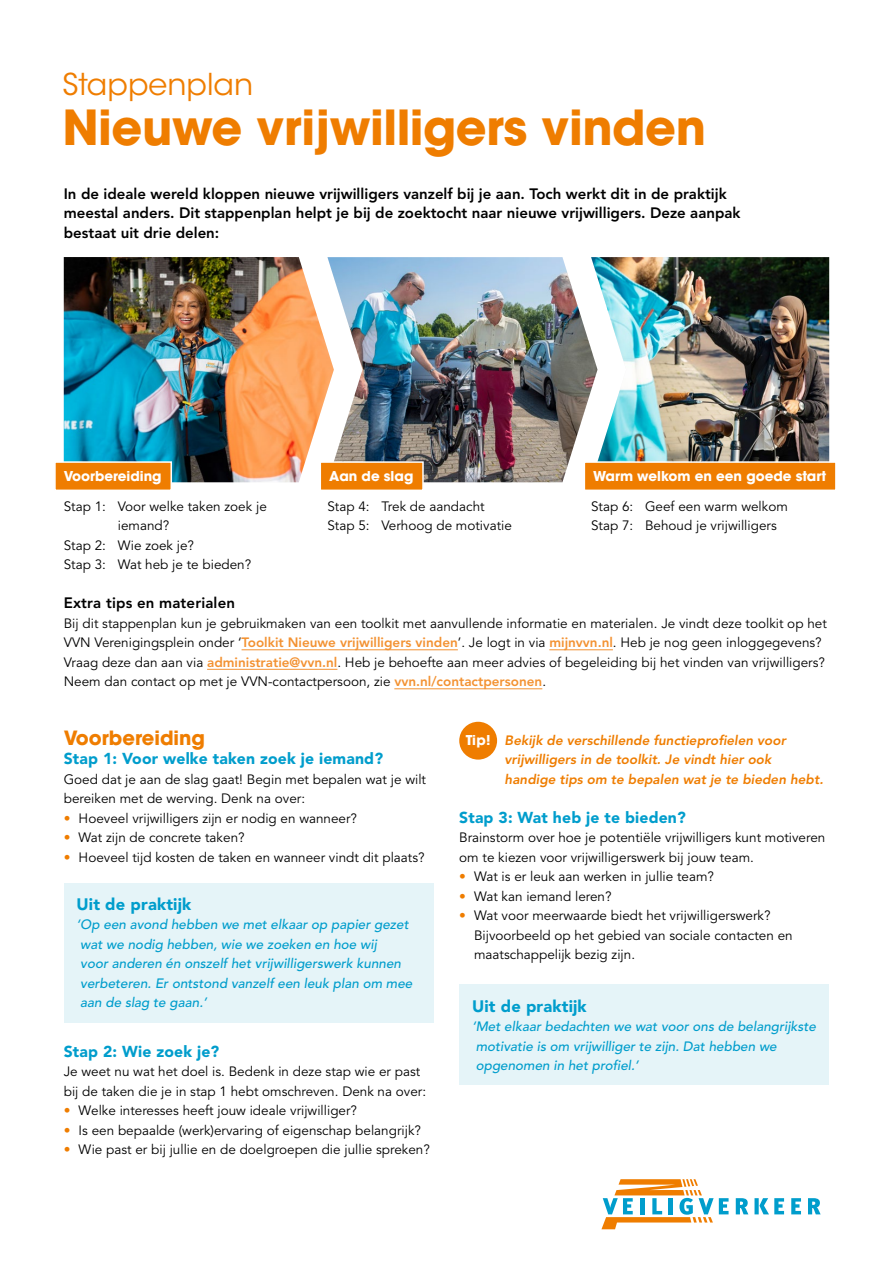
<style>
.page{position:relative;width:893px;height:1263px;background:#fff}
.page>*{position:absolute;margin:0;border:0;box-sizing:border-box;transform-origin:0 0}
.t1{font:700 48px "ITC Avant Garde Std";letter-spacing:-.01em;color:#ef7d00}
.t2{font:30px "ITC Avant Garde Std";color:#ef7d00}
.t3{font:700 19.5px "ITC Avant Garde Std";color:#ef7d00}
.t4{font:900 16.5px "Avenir LT Std";letter-spacing:.01em;color:#009dcc}
.t5{font:900 15.75px "Avenir LT Std";letter-spacing:.01em;color:#009dcc}
.t6{font:800 15px/19.5px "Avenir LT Std";color:#000}
.t7{font:13.5px/19.5px "Avenir LT Std";color:#000}
.t8{font:italic 500 13.5px/19.5px "Avenir LT Std";color:#009dcc}
.t9{font:italic 800 13.5px/19.5px "Avenir LT Std";color:#ef7d00}
.t10{font:700 13.5px "ITC Avant Garde Std";color:#fff}
.s1{font-weight:800;color:#f39232}
.s2{font-weight:900;color:#ef7d00}
.s3{font-family:"ITC Avant Garde Pro";font-weight:700;font-style:normal;color:#fff}
</style>
<div class="page">
<div style="left:64px;top:883px;width:370px;height:139px;background:#e5f4f8"></div>
<div style="left:459px;top:722px;width:38px;height:38px;background:#ef7d00;border-radius:50%"></div>
<div style="left:459px;top:984px;width:370px;height:101px;background:#e5f4f8"></div>
<svg style="left:601px;top:1179px;width:128px;height:50px"></svg>
<svg style="left:736px;top:1198px;width:12px;height:16px"></svg>
<svg style="left:754px;top:1198px;width:30px;height:16px"></svg>
<svg style="left:791px;top:1198px;width:10px;height:16px"></svg>
<svg style="left:808px;top:1198px;width:13px;height:16px"></svg>
<img style="left:64px;top:257px;width:263px;height:225px">
<img style="left:327px;top:257px;width:264px;height:225px">
<img style="left:591px;top:257px;width:238px;height:204px">
<svg style="left:55px;top:461px;width:118px;height:29px;background:#ec8818"></svg>
<svg style="left:319px;top:461px;width:105px;height:29px;background:#ee891a"></svg>
<svg style="left:583px;top:461px;width:253px;height:29px;background:#ee8615"></svg>
<hr style="left:242px;top:649px;width:216px;height:1px;background:#f39232">
<hr style="left:549px;top:649px;width:64px;height:1px;background:#f39232">
<hr style="left:207px;top:669px;width:130px;height:1px;background:#f39232">
<hr style="left:394px;top:688px;width:148px;height:1px;background:#f39232">
<h2 class="t2" style="left:62px;top:66px;width:192px">Stappenplan</h2>
<h1 class="t1" style="left:62px;top:96px;width:645px">Nieuwe vrijwilligers vinden</h1>
<p class="t6" style="left:64px;top:184px;width:678px">In de ideale wereld kloppen nieuwe vrijwilligers vanzelf bij je aan. Toch werkt dit in de praktijk meestal anders. Dit stappenplan helpt je bij de zoektocht naar nieuwe vrijwilligers. Deze aanpak bestaat uit drie delen:</p>
<p class="t10" style="left:64px;top:467px;width:99px">Voorbereiding</p>
<p class="t10" style="left:329px;top:467px;width:86px">Aan de slag</p>
<p class="t10" style="left:593px;top:467px;width:235px">Warm welkom en een goede start</p>
<p class="t7" style="left:64px;top:497px;width:205px">Stap 1: Voor welke taken zoek je</p>
<p class="t7" style="left:118px;top:516px;width:53px">iemand?</p>
<p class="t7" style="left:64px;top:535px;width:132px">Stap 2: Wie zoek je?</p>
<p class="t7" style="left:64px;top:555px;width:189px">Stap 3: Wat heb je te bieden?</p>
<p class="t7" style="left:327px;top:496px;width:186px">Stap 4: Trek de aandacht<br>Stap 5: Verhoog de motivatie</p>
<p class="t7" style="left:591px;top:496px;width:198px">Stap 6: Geef een warm welkom<br>Stap 7: Behoud je vrijwilligers</p>
<p class="t6" style="left:64px;top:593px;width:173px">Extra tips en materialen</p>
<p class="t7" style="left:64px;top:614px;width:764px">Bij dit stappenplan kun je gebruikmaken van een toolkit met aanvullende informatie en materialen. Je vindt deze toolkit op het VVN Verenigingsplein onder ‘<span class="s1">Toolkit Nieuwe vrijwilligers vinden</span>’. Je logt in via <span class="s1">mijnvvn.nl</span>. Heb je nog geen inloggegevens?<br>Vraag deze dan aan via <span class="s1">administratie@vvn.nl</span>. Heb je behoefte aan meer advies of begeleiding bij het vinden van vrijwilligers?<br>Neem dan contact op met je VVN-contactpersoon, zie <span class="s1">vvn.nl/contactpersonen</span>.</p>
<h3 class="t3" style="left:64px;top:725px;width:143px">Voorbereiding</h3>
<p class="t5" style="left:64px;top:749px;width:321px">Stap 1: Voor welke taken zoek je iemand?</p>
<p class="t7" style="left:64px;top:770px;width:364px">Goed dat je aan de slag gaat! Begin met bepalen wat je wilt bereiken met de werving. Denk na over:</p>
<p class="t7" style="left:64px;top:808px;width:295px"><span class="s2">•</span> Hoeveel vrijwilligers zijn er nodig en wanneer?</p>
<p class="t7" style="left:64px;top:828px;width:182px"><span class="s2">•</span> Wat zijn de concrete taken?</p>
<p class="t7" style="left:64px;top:847px;width:362px"><span class="s2">•</span> Hoeveel tijd kosten de taken en wanneer vindt dit plaats?</p>
<p class="t4" style="left:77px;top:894px;width:116px">Uit de praktijk</p>
<p class="t8" style="left:77px;top:915px;width:337px">‘Op een avond hebben we met elkaar op papier gezet wat we nodig hebben, wie we zoeken en hoe wij<br>voor anderen én onszelf het vrijwilligerswerk kunnen verbeteren. Er ontstond vanzelf een leuk plan om mee aan de slag te gaan.’</p>
<p class="t5" style="left:64px;top:1042px;width:157px">Stap 2: Wie zoek je?</p>
<p class="t7" style="left:64px;top:1062px;width:364px">Je weet nu wat het doel is. Bedenk in deze stap wie er past bij de taken die je in stap 1 hebt omschreven. Denk na over:</p>
<p class="t7" style="left:64px;top:1101px;width:295px"><span class="s2">•</span> Welke interesses heeft jouw ideale vrijwilliger?</p>
<p class="t7" style="left:64px;top:1120px;width:359px"><span class="s2">•</span> Is een bepaalde (werk)ervaring of eigenschap belangrijk?</p>
<p class="t7" style="left:64px;top:1140px;width:368px"><span class="s2">•</span> Wie past er bij jullie en de doelgroepen die jullie spreken?</p>
<p class="t9" style="left:505px;top:730px;width:320px;text-indent:-39px"><span class="s3">Tip!</span> Bekijk de verschillende functieprofielen voor vrijwilligers in de toolkit. Je vindt hier ook handige tips om te bepalen wat je te bieden hebt.</p>
<p class="t5" style="left:459px;top:808px;width:228px">Stap 3: Wat heb je te bieden?</p>
<p class="t7" style="left:459px;top:828px;width:368px">Brainstorm over hoe je potentiële vrijwilligers kunt motiveren om te kiezen voor vrijwilligerswerk bij jouw team.</p>
<p class="t7" style="left:459px;top:867px;width:256px"><span class="s2">•</span> Wat is er leuk aan werken in jullie team?</p>
<p class="t7" style="left:459px;top:886px;width:154px"><span class="s2">•</span> Wat kan iemand leren?</p>
<p class="t7" style="left:474px;top:906px;width:320px;text-indent:-15px"><span class="s2">•</span> Wat voor meerwaarde biedt het vrijwilligerswerk?<br>Bijvoorbeeld op het gebied van sociale contacten en maatschappelijk bezig zijn.</p>
<p class="t4" style="left:472px;top:996px;width:116px">Uit de praktijk</p>
<p class="t8" style="left:472px;top:1017px;width:346px">‘Met elkaar bedachten we wat voor ons de belangrijkste motivatie is om vrijwilliger te zijn. Dat hebben we opgenomen in het profiel.’</p>
</div>
